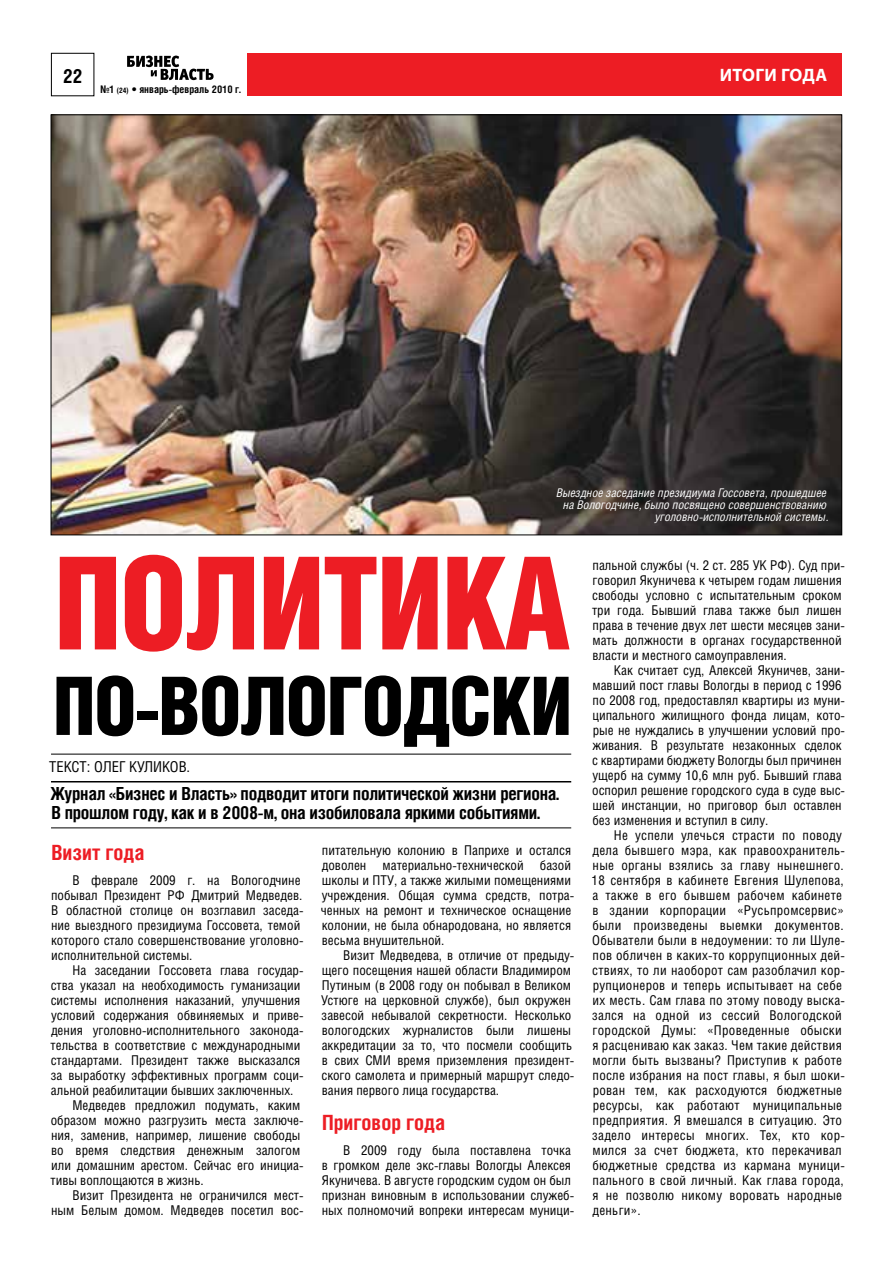
<style>
.page{position:relative;width:893px;height:1263px;background:#fff}
.page>*{position:absolute;margin:0;border:0;box-sizing:border-box;transform-origin:0 0}
.t1{font:129px "Helios Cond Black C";letter-spacing:-.02em;color:#ed1d24;scale:.95 1}
.t2{font:81px "Helios Cond Black C";letter-spacing:-.02em;color:#000;scale:.95 1}
.t3{font:700 21px "Helios Cond C";color:#ed1d24}
.t4{font:700 19.5px "Helios Cond C";color:#000}
.t5{font:700 18px/19.5px "Helios Cond C";letter-spacing:-.015em;color:#000}
.t6{font:700 18px "Myriad Pro";letter-spacing:.02em;color:#fff}
.t7{font:15px "Helios Cond C";color:#000}
.t8{font:13.5px/15px "Helios Cond C";color:#000}
.t9{font:13.5px/15px "Helios Cond C";letter-spacing:.02em;color:#000}
.t10{font:italic 12px/12px "Helios Cond C";color:#fff;text-align:right}
.t11{font:700 10.5px "Helios Cond C";color:#000}
.s1{font-size:7.5px}
</style>
<div class="page">
<img style="left:50px;top:52px;width:793px;height:777px">
<h3 class="t4" style="left:63px;top:64px;width:21px">22</h3>
<p class="t11" style="left:100px;top:83px;width:142px">№1 <span class="s1">(24)</span> • январь-февраль 2010 г.</p>
<h3 class="t6" style="left:720px;top:63px;width:109px">итоги года</h3>
<p class="t10" style="left:556px;top:487px;width:274px">Выездное заседание президиума Госсовета, прошедшее на Вологодчине, было посвящено совершенствованию уголовно-исполнительной системы.</p>
<h1 class="t1" style="left:54px;top:530px;width:545px">Политика</h1>
<h2 class="t2" style="left:53px;top:660px;width:549px">по‑вологодски</h2>
<p class="t7" style="left:49px;top:757px;width:16px">Текст</p>
<p class="t7" style="left:87px;top:757px;width:25px">: Олег</p>
<p class="t7" style="left:129px;top:757px;width:18px">Куликов</p>
<p class="t7" style="left:187px;top:757px;width:5px">.</p>
<h3 class="t5" style="left:51px;top:783px;width:510px">Журнал «Бизнес и Власть» подводит итоги политической жизни региона.<br>В прошлом году, как и в 2008‑м, она изобиловала яркими событиями.</h3>
<h3 class="t3" style="left:51px;top:839px;width:95px">Визит года</h3>
<p class="t8" style="left:51px;top:872px;width:254px;text-indent:21px">В феврале 2009 г. на Вологодчине побывал Президент РФ Дмитрий Медведев.<br>В областной столице он возглавил заседа&shy;ние выездного президиума Госсовета, темой которого стало совершенствование уголовно&shy;исполнительной системы.</p>
<p class="t8" style="left:72px;top:962px;width:233px">На заседании Госсовета глава государ-</p>
<p class="t8" style="left:51px;top:977px;width:251px">ства указал на необходимость гуманизации</p>
<p class="t8" style="left:51px;top:992px;width:251px">системы исполнения наказаний, улучшения</p>
<p class="t8" style="left:51px;top:1007px;width:254px">условий содержания обвиняемых и приве-</p>
<p class="t8" style="left:51px;top:1022px;width:254px">дения уголовно-исполнительного законода-</p>
<p class="t8" style="left:51px;top:1037px;width:251px">тельства в соответствие с международными</p>
<p class="t8" style="left:51px;top:1052px;width:251px">стандартами. Президент также высказался</p>
<p class="t8" style="left:51px;top:1067px;width:254px">за выработку эффективных программ соци-</p>
<p class="t8" style="left:51px;top:1082px;width:244px">альной реабилитации бывших заключенных.</p>
<p class="t8" style="left:72px;top:1097px;width:229px">Медведев предложил подумать, каким</p>
<p class="t8" style="left:51px;top:1112px;width:254px">образом можно разгрузить места заключе-</p>
<p class="t8" style="left:51px;top:1127px;width:251px">ния, заменив, например, лишение свободы</p>
<p class="t8" style="left:51px;top:1142px;width:251px">во время следствия денежным залогом</p>
<p class="t8" style="left:51px;top:1157px;width:254px">или домашним арестом. Сейчас его инициа-</p>
<p class="t8" style="left:51px;top:1172px;width:155px">тивы воплощаются в жизнь.</p>
<p class="t8" style="left:73px;top:1187px;width:233px">Визит Президента не ограничился мест-</p>
<p class="t8" style="left:51px;top:1202px;width:254px">ным Белым домом. Медведев посетил вос-</p>
<p class="t8" style="left:321px;top:842px;width:255px">питательную колонию в Паприхе и остался доволен материально-технической базой школы и ПТУ, а также жилыми помещениями учреждения. Общая сумма средств, потра&shy;ченных на ремонт и техническое оснащение колонии, не была обнародована, но является весьма внушительной.</p>
<p class="t8" style="left:321px;top:947px;width:255px;text-indent:22px">Визит Медведева, в отличие от предыду&shy;щего посещения нашей области Владимиром Путиным (в 2008 году он побывал в Великом Устюге на церковной службе), был окружен завесой небывалой секретности. Несколько вологодских журналистов были лишены аккредитации за то, что посмели сообщить в свих СМИ время приземления президент&shy;ского самолета и примерный маршрут следо&shy;вания первого лица государства.</p>
<h3 class="t3" style="left:322px;top:1109px;width:124px">Приговор года</h3>
<p class="t8" style="left:322px;top:1142px;width:254px;text-indent:21px">В 2009 году была поставлена точка в громком деле экс-главы Вологды Алексея Якуничева. В августе городским судом он был признан виновным в использовании служеб&shy;ных полномочий вопреки интересам муници-</p>
<p class="t8" style="left:592px;top:557px;width:255px">пальной службы (ч. 2 ст. 285 УК РФ). Суд при&shy;говорил Якуничева к четырем годам лишения свободы условно с испытательным сроком три года. Бывший глава также был лишен права в течение двух лет шести месяцев зани&shy;мать должности в органах государственной власти и местного самоуправления.</p>
<p class="t8" style="left:592px;top:662px;width:254px;text-indent:22px">Как считает суд, Алексей Якуничев, зани&shy;мавший пост главы Вологды в период с 1996 по 2008 год, предоставлял квартиры из муни&shy;ципального жилищного фонда лицам, кото&shy;рые не нуждались в улучшении условий про&shy;живания. В результате незаконных сделок с квартирами бюджету Вологды был причинен ущерб на сумму 10,6 млн руб. Бывший глава оспорил решение городского суда в суде выс&shy;шей инстанции, но приговор был оставлен без изменения и вступил в силу.</p>
<p class="t9" style="left:592px;top:827px;width:255px;text-indent:22px">Не успели улечься страсти по поводу дела бывшего мэра, как правоохранитель&shy;ные органы взялись за главу нынешнего.<br>18 сентября в кабинете Евгения Шулепова, а также в его бывшем рабочем кабинете в здании корпорации «Русьпромсервис» были произведены выемки документов.<br>Обыватели были в недоумении: то ли Шуле&shy;пов обличен в каких‑то коррупционных дей&shy;ствиях, то ли наоборот сам разоблачил кор&shy;рупционеров и теперь испытывает на себе их месть. Сам глава по этому поводу выска&shy;зался на одной из сессий Вологодской городской Думы: «Проведенные обыски я расцениваю как заказ. Чем такие действия могли быть вызваны? Приступив к работе после избрания на пост главы, я был шоки&shy;рован тем, как расходуются бюджетные ресурсы, как работают муниципальные предприятия. Я вмешался в ситуацию. Это задело интересы многих. Тех, кто кор&shy;мился за счет бюджета, кто перекачивал бюджетные средства из кармана муници&shy;пального в свой личный. Как глава города, я не позволю никому воровать народные деньги».</p>
</div>
